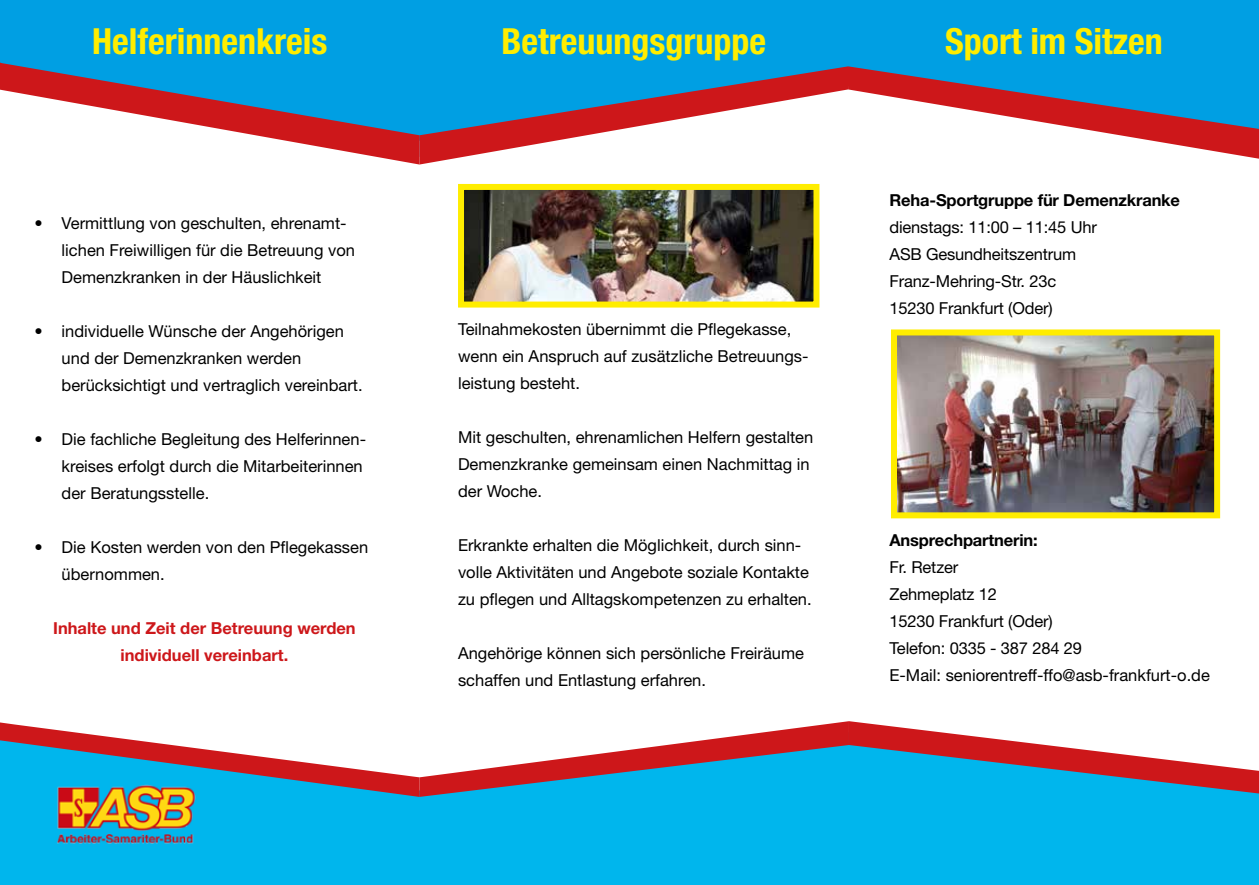
<style>
.page{position:relative;width:1259px;height:885px;background:#fff}
.page>*{position:absolute;margin:0;border:0;box-sizing:border-box;transform-origin:0 0}
.t1{font:700 condensed 36px "Helvetica Neue LT Std";color:#ffed00}
.t2{font:16.5px/27px "Helvetica Neue LT Std";color:#000}
.t3{font:700 16.5px/27px "Helvetica Neue LT Std";color:#cd171a;text-align:center}
.t4{font:700 16.5px "Helvetica Neue LT Std";letter-spacing:-.01em;color:#000}
</style>
<div class="page">
<div style="left:0;top:0;width:1259px;height:884px;background:#00b6ed"></div>
<div style="left:0;top:0;width:1259px;height:484px;background:#009fe3"></div>
<div style="left:0;top:164px;width:419px;height:557px;background:#fff"></div>
<div style="left:419px;top:164px;width:424px;height:557px;background:#fff"></div>
<div style="left:843px;top:164px;width:416px;height:557px;background:#fff"></div>
<svg style="left:0;top:63px;width:1259px;height:101px"></svg>
<svg style="left:0;top:721px;width:1259px;height:75px"></svg>
<img style="left:465px;top:191px;width:347px;height:109px">
<div style="left:458px;top:184px;width:361px;height:123px;border:6px solid #ffed00"></div>
<img style="left:898px;top:336px;width:315px;height:175px">
<div style="left:891px;top:329px;width:329px;height:189px;border:6px solid #ffed00"></div>
<img style="left:54px;top:780px;width:143px;height:64px">
<h1 class="t1" style="left:92px;top:20px;width:237px">Helferinnenkreis</h1>
<h1 class="t1" style="left:501px;top:20px;width:266px">Betreuungsgruppe</h1>
<h1 class="t1" style="left:945px;top:20px;width:219px">Sport im Sitzen</h1>
<p class="t2" style="left:62px;top:209px;width:295px;text-indent:-27px">• Vermittlung von geschulten, ehrenamt&shy;lichen Freiwilligen für die Betreuung von<br>Demenzkranken in der Häuslichkeit</p>
<p class="t2" style="left:62px;top:317px;width:303px;text-indent:-27px">• individuelle Wünsche der Angehörigen und der Demenzkranken werden berücksichtigt und vertraglich vereinbart.</p>
<p class="t2" style="left:62px;top:425px;width:306px;text-indent:-27px">• Die fachliche Begleitung des Helferinnen&shy;kreises erfolgt durch die Mitarbeiterinnen der Beratungsstelle.</p>
<p class="t2" style="left:62px;top:533px;width:308px;text-indent:-27px">• Die Kosten werden von den Pflegekassen übernommen.</p>
<p class="t3" style="left:53px;top:614px;width:304px">Inhalte und Zeit der Betreuung werden individuell vereinbart.</p>
<p class="t2" style="left:458px;top:315px;width:352px">Teilnahmekosten übernimmt die Pflegekasse, wenn ein Anspruch auf zusätzliche Betreuungs&shy;leistung besteht.</p>
<p class="t2" style="left:458px;top:423px;width:357px">Mit geschulten, ehrenamlichen Helfern gestalten<br>Demenzkranke gemeinsam einen Nachmittag in der Woche.</p>
<p class="t2" style="left:458px;top:531px;width:355px">Erkrankte erhalten die Möglichkeit, durch sinn&shy;volle Aktivitäten und Angebote soziale Kontakte zu pflegen und Alltagskompetenzen zu erhalten.</p>
<p class="t2" style="left:458px;top:639px;width:347px">Angehörige können sich persönliche Freiräume schaffen und Entlastung erfahren.</p>
<p class="t4" style="left:889px;top:190px;width:292px">Reha-Sportgruppe für Demenzkranke</p>
<p class="t2" style="left:889px;top:214px;width:209px">dienstags: 11:00 – 11:45 Uhr<br>ASB Gesundheitszentrum<br>Franz-Mehring-Str. 23c<br>15230 Frankfurt (Oder)</p>
<p class="t4" style="left:889px;top:530px;width:150px">Ansprechpartnerin:</p>
<p class="t2" style="left:889px;top:553px;width:322px">Fr. Retzer<br>Zehmeplatz 12<br>15230 Frankfurt (Oder)<br>Telefon: 0335 - 387 284 29<br>E-Mail: seniorentreff-ffo@asb-frankfurt-o.de</p>
</div>
